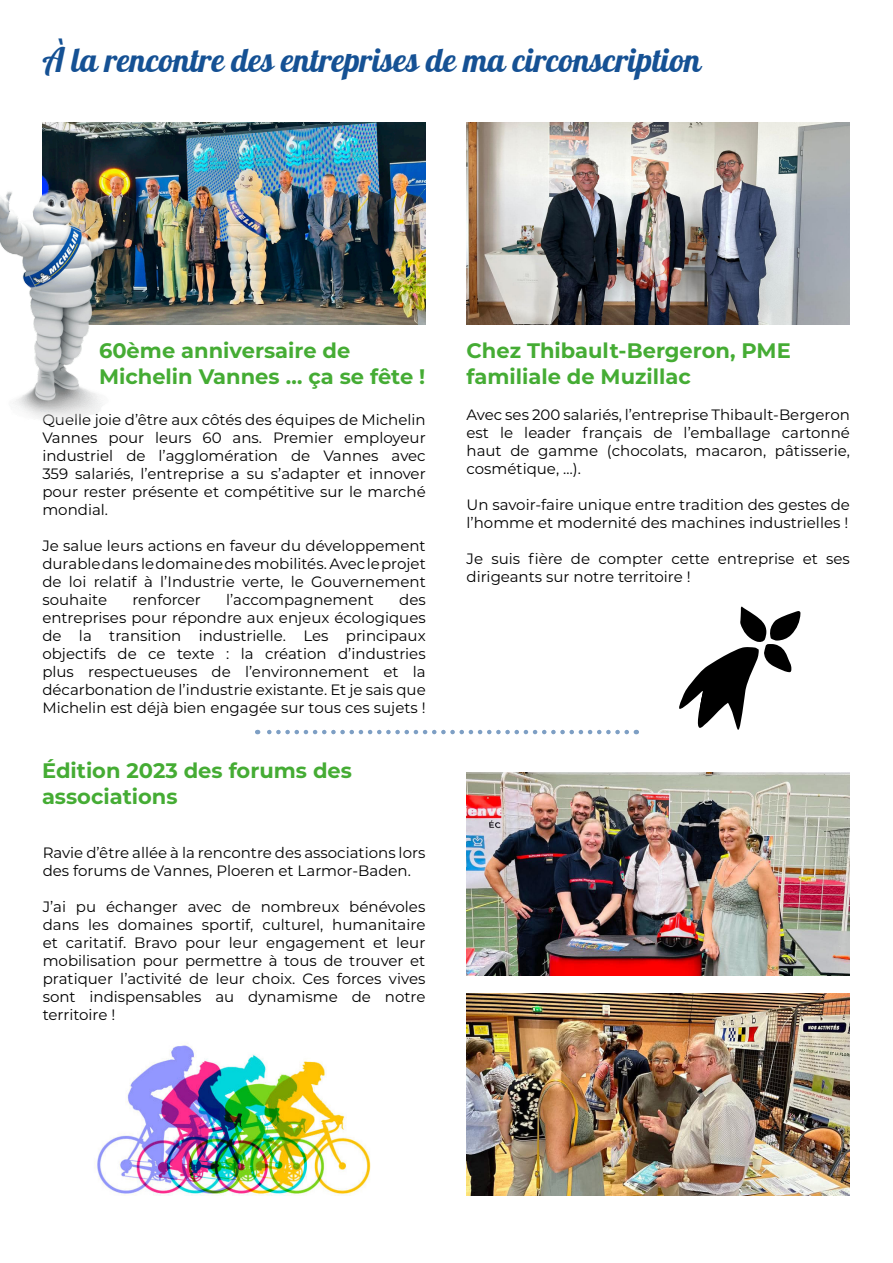
<style>
.page{position:relative;width:893px;height:1263px;background:#fff}
.page>*{position:absolute;margin:0;border:0;box-sizing:border-box;transform-origin:0 0}
.t1{font:33px "Pattaya";color:#155194}
.t2{font:700 21px/25.2px "Montserrat";color:#45ac34}
.t3{font:15px/18px "Montserrat";color:#000;text-align:justify}
</style>
<div class="page">
<svg style="left:679px;top:606px;width:121px;height:124px"></svg>
<img style="left:42px;top:122px;width:383px;height:202px">
<img style="left:466px;top:122px;width:384px;height:202px">
<img style="left:0;top:178px;width:141px;height:242px">
<img style="left:466px;top:993px;width:384px;height:202px">
<img style="left:466px;top:773px;width:384px;height:202px">
<svg style="left:257px;top:730px;width:370px;height:4px"></svg>
<img style="left:94px;top:1043px;width:277px;height:153px">
<p class="t1" style="left:42px;top:39px;width:660px">À la rencontre des entreprises de ma circonscription</p>
<p class="t2" style="left:99px;top:337px;width:328px">60ème anniversaire de<br>Michelin Vannes … ça se fête !</p>
<p class="t2" style="left:466px;top:337px;width:326px">Chez Thibault-Bergeron, PME familiale de Muzillac</p>
<p class="t3" style="left:42px;top:410px;width:385px">Quelle joie d’être aux côtés des équipes de Michelin Vannes pour leurs 60 ans. Premier employeur industriel de l’agglomération de Vannes avec 359 salariés, l’entreprise a su s’adapter et innover pour rester présente et compétitive sur le marché mondial.</p>
<p class="t3" style="left:42px;top:536px;width:385px">Je salue leurs actions en faveur du développement durable dans le domaine des mobilités. Avec le projet de loi relatif à l’Industrie verte, le Gouvernement souhaite</p>
<p class="t3" style="left:466px;top:405px;width:385px">Avec ses 200 salariés, l’entreprise Thibault-Bergeron est le leader français de l’emballage cartonné haut de gamme (chocolats, macaron, pâtisserie, cosmétique, …).</p>
<p class="t3" style="left:466px;top:495px;width:385px">Un savoir-faire unique entre tradition des gestes de l’homme et modernité des machines industrielles !</p>
<p class="t3" style="left:466px;top:549px;width:385px">Je suis fière de compter cette entreprise et ses dirigeants sur notre territoire !</p>
<p class="t3" style="left:132px;top:590px;width:70px">renforcer</p>
<p class="t3" style="left:226px;top:590px;width:149px">l’accompagnement</p>
<p class="t3" style="left:42px;top:590px;width:385px;text-indent:357px">des entreprises pour répondre aux enjeux écologiques de la transition industrielle. Les principaux objectifs de ce texte : la création d’industries plus respectueuses de l’environnement et la décarbonation de l’industrie existante. Et je sais que Michelin est déjà bien engagée sur tous ces sujets !</p>
<p class="t2" style="left:42px;top:757px;width:311px">Édition 2023 des forums des associations</p>
<p class="t3" style="left:43px;top:843px;width:384px">Ravie d’être allée à la rencontre des associations lors des forums de Vannes, Ploeren et Larmor-Baden.</p>
<p class="t3" style="left:43px;top:897px;width:384px">J’ai pu échanger avec de nombreux bénévoles dans les domaines sportif, culturel, humanitaire et caritatif. Bravo pour leur engagement et leur mobilisation pour permettre à tous de trouver et pratiquer l’activité de leur choix. Ces forces vives sont indispensables au dynamisme de notre territoire !</p>
</div>
